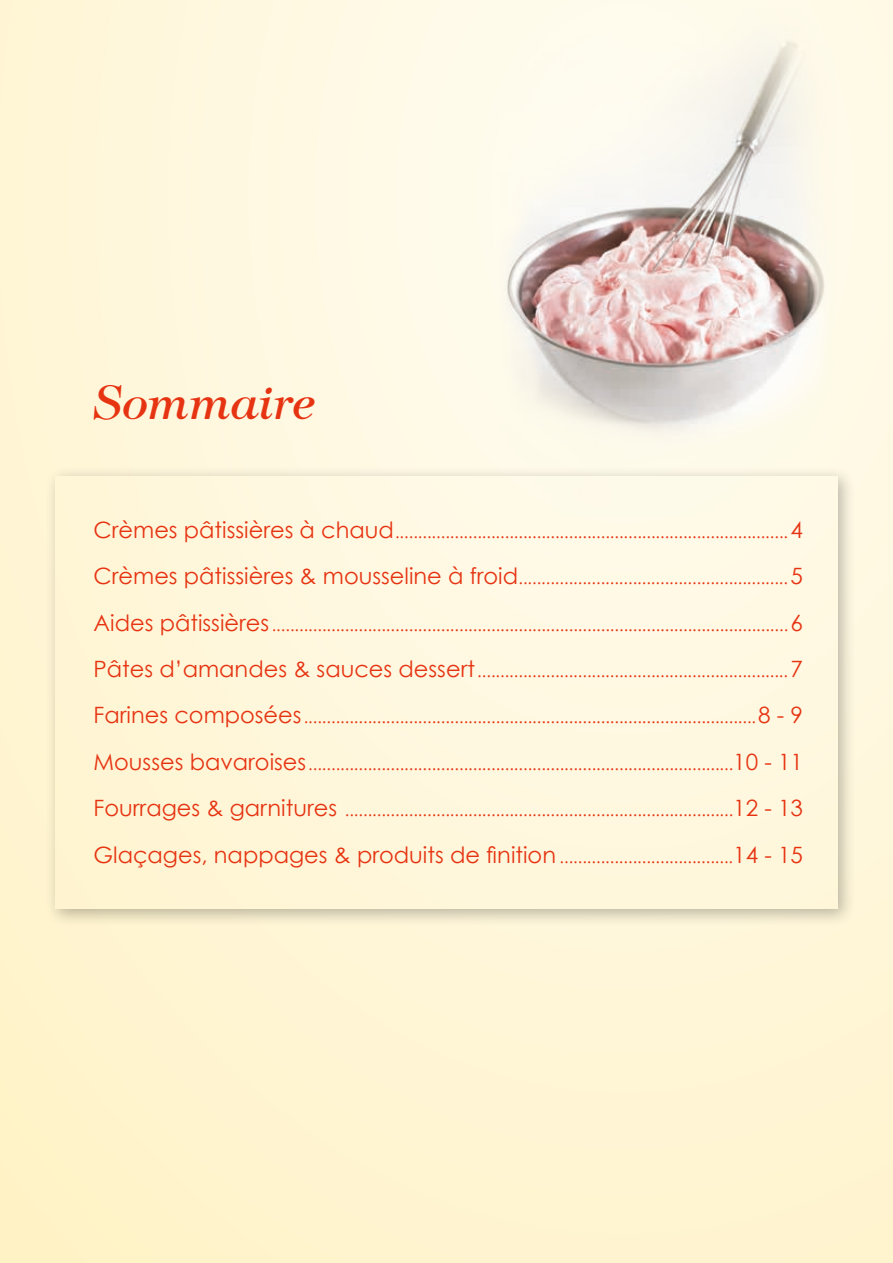
<style>
.page{position:relative;width:893px;height:1263px;background:#fff}
.page>*{position:absolute;margin:0;border:0;box-sizing:border-box;transform-origin:0 0}
.t1{font:italic 46.5px "Tiffany";color:#e63412}
.t2{font:22.5px "Century Gothic";color:#e63412}
.t3{font:16.5px "Century Gothic";color:#e63412}
.s1{font-size:22.5px}
.s2{font-size:16.5px}
</style>
<div class="page">
<div style="left:0;top:0;width:893px;height:1263px;background:linear-gradient(to bottom,#fff9e5,#fff4ce)"></div>
<svg style="left:0;top:0;width:1px;height:1263px"></svg>
<div style="left:45px;top:466px;width:811px;height:461px;background:#1d1d1b;opacity:.3"></div>
<div style="left:55px;top:476px;width:783px;height:433px;background:#fff7de"></div>
<img style="left:497px;top:9px;width:339px;height:507px">
<h1 class="t1" style="left:94px;top:375px;width:223px">Sommaire</h1>
<p class="t3" style="left:94px;top:522px;width:711px"><span class="s1">Crèmes pâtissières à chaud</span>......................................................................................<span class="s1">4</span></p>
<p class="t3" style="left:94px;top:568px;width:711px"><span class="s1">Crèmes pâtissières &amp; mousseline à froid</span>...........................................................<span class="s1">5</span></p>
<p class="t3" style="left:94px;top:615px;width:711px"><span class="s1">Aides pâtissières</span>.................................................................................................................<span class="s1">6</span></p>
<p class="t3" style="left:94px;top:661px;width:711px"><span class="s1">Pâtes d’amandes &amp; sauces dessert</span>....................................................................<span class="s1">7</span></p>
<p class="t3" style="left:94px;top:707px;width:711px"><span class="s1">Farines composées</span>...................................................................................................<span class="s1">8 - 9</span></p>
<p class="t3" style="left:94px;top:754px;width:711px"><span class="s1">Mousses bavaroises</span>.............................................................................................<span class="s1">10 - 11</span></p>
<p class="t3" style="left:94px;top:800px;width:711px"><span class="s1">Fourrages &amp; garnitures</span> .....................................................................................<span class="s1">12 - 13</span></p>
<h2 class="t2" style="left:94px;top:841px;width:711px">Glaçages, nappages &amp; produits de finition <span class="s2">......................................</span>14 - 15</h2>
</div>
